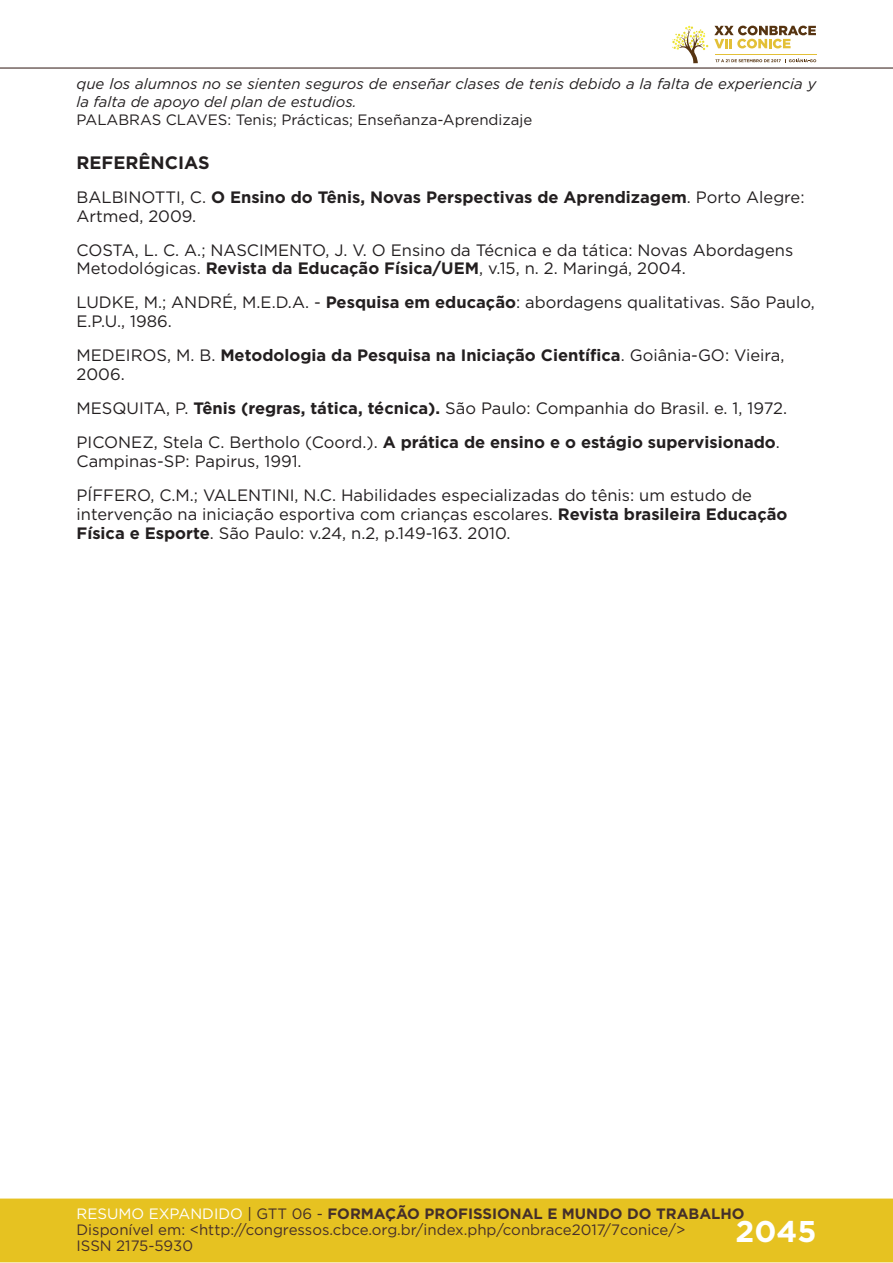
<style>
.page{position:relative;width:893px;height:1263px;background:#fff}
.page>*{position:absolute;margin:0;border:0;box-sizing:border-box;transform-origin:0 0}
.t1{font:700 30px "Gotham";color:#fff}
.t2{font:700 18px "Gotham";color:#231f20}
.t3{font:16.5px/18.9px "Gotham";color:#231f20}
.t4{font:700 16.5px/19px "Gotham";color:#231f20}
.t5{font:15px/16px "Gotham";color:#462f2a}
.t6{font:italic 15px/18px "Gotham";color:#231f20}
.t7{font:15px "Gotham";color:#231f20}
.s1{font-weight:400}
.s2{font-weight:700}
.s3{color:#fff}
.s4{color:#442f2a}
.s5{font-weight:700;color:#442f2a}
</style>
<div class="page">
<div style="left:0;top:1198px;width:893px;height:64px;background:#e6c221;border:2px solid #e6c221"></div>
<hr style="left:0;top:67px;width:893px;height:2px;background:#442f2a">
<svg style="left:672px;top:26px;width:144px;height:37px"></svg>
<p class="t6" style="left:77px;top:74px;width:741px">que los alumnos no se sienten seguros de enseñar clases de tenis debido a la falta de experiencia y la falta de apoyo del plan de estudios.</p>
<p class="t7" style="left:77px;top:110px;width:457px">PALABRAS CLAVES: Tenis; Prácticas; Enseñanza-Aprendizaje</p>
<p class="t2" style="left:77px;top:150px;width:135px">REFERÊNCIAS</p>
<p class="t4" style="left:77px;top:187px;width:730px"><span class="s1">BALBINOTTI, C.</span> O Ensino do Tênis, Novas Perspectivas de Aprendizagem<span class="s1">. Porto Alegre:<br>Artmed, 2009.</span></p>
<p class="t3" style="left:77px;top:240px;width:718px">COSTA, L. C. A.; NASCIMENTO, J. V. O Ensino da Técnica e da tática: Novas Abordagens<br>Metodológicas. <span class="s2">Revista da Educação Física/UEM</span>, v.15, n. 2. Maringá, 2004.</p>
<p class="t3" style="left:77px;top:293px;width:740px">LUDKE, M.; ANDRÉ, M.E.D.A. - <span class="s2">Pesquisa em educação</span>: abordagens qualitativas. São Paulo,<br>E.P.U., 1986.</p>
<p class="t4" style="left:77px;top:346px;width:709px"><span class="s1">MEDEIROS, M. B.</span> Metodologia da Pesquisa na Iniciação Científica<span class="s1">. Goiânia-GO: Vieira,<br>2006.</span></p>
<p class="t3" style="left:77px;top:391px;width:712px;line-height:33.9px">MESQUITA, P. <span class="s2">Tênis (regras, tática, técnica).</span> São Paulo: Companhia do Brasil. e. 1, 1972.<br>PICONEZ, Stela C. Bertholo (Coord.). <span class="s2">A prática de ensino e o estágio supervisionado</span>.</p>
<p class="t3" style="left:77px;top:444px;width:677px;line-height:33.9px">Campinas-SP: Papirus, 1991.<br>PÍFFERO, C.M.; VALENTINI, N.C. Habilidades especializadas do tênis: um estudo de</p>
<p class="t3" style="left:77px;top:505px;width:712px">intervenção na iniciação esportiva com crianças escolares. <span class="s2">Revista brasileira Educação<br>Física e Esporte</span>. São Paulo: v.24, n.2, p.149-163. 2010.</p>
<p class="t5" style="left:77px;top:1205px;width:670px"><span class="s3">RESUMO EXPANDIDO</span> <span class="s4">| GTT 06 -</span> <span class="s5">FORMAÇÃO PROFISSIONAL E MUNDO DO TRABALHO<br></span>Disponível em: &lt;http://congressos.cbce.org.br/index.php/conbrace2017/7conice/&gt;<br>ISSN 2175-5930</p>
<h1 class="t1" style="left:735px;top:1212px;width:82px">2045</h1>
</div>
